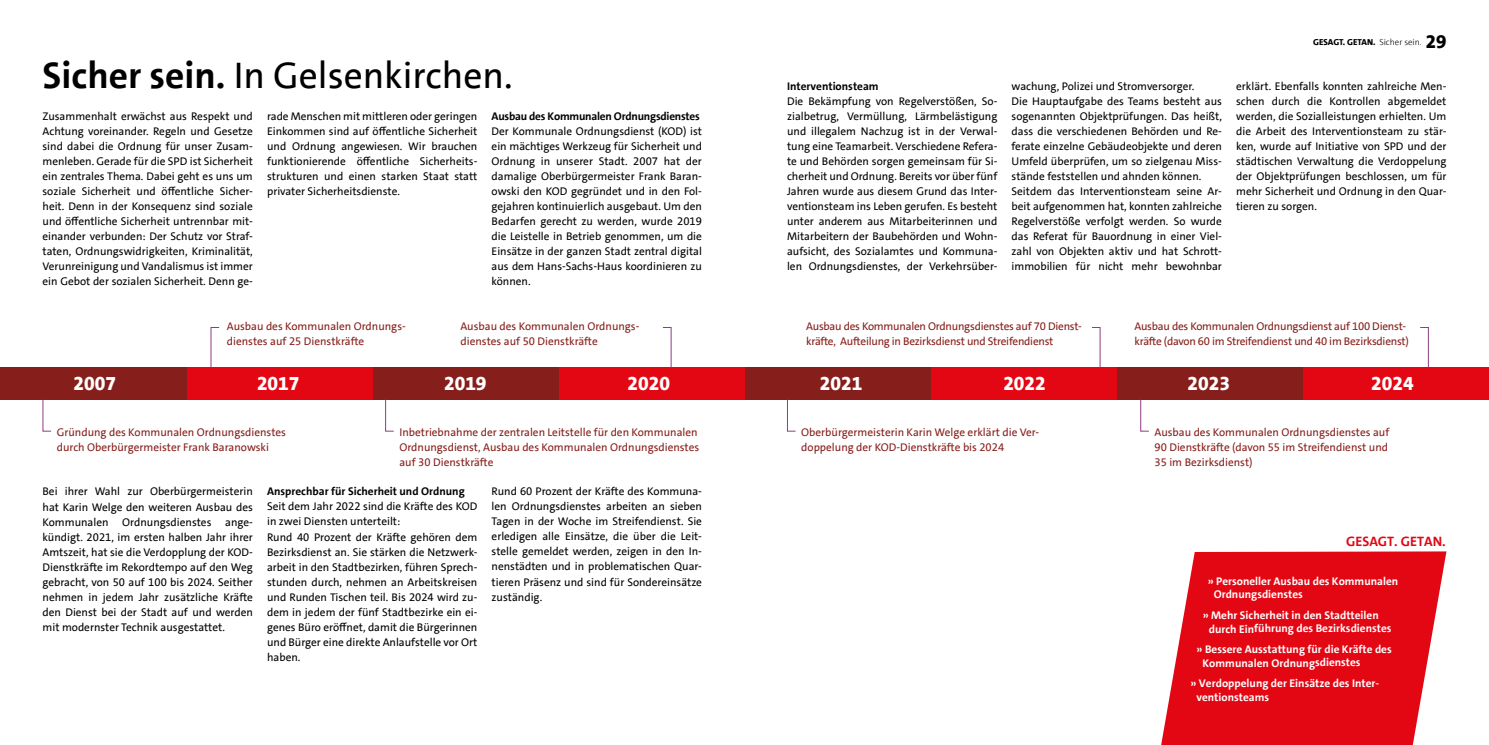
<style>
.page{position:relative;width:1489px;height:745px;background:#fff}
.page>*{position:absolute;margin:0;border:0;box-sizing:border-box;transform-origin:0 0}
.t1{font:37.5px "SPD The Sans";color:#000}
.t2{font:800 19.25px "SPD The Sans";color:#fff}
.t3{font:700 13.75px "SPD The Sans";letter-spacing:-.005em;color:#e30613}
.t4{font:11.25px/15px "SPD The Sans";color:#000;text-align:justify}
.t5{font:11.25px/15px "SPD The Sans";color:#861f1b}
.t6{font:700 11.25px/13.6px "SPD The Sans";letter-spacing:-.005em;color:#fff}
.t7{font:11.25px/15px "SPD The Sans";letter-spacing:-.02em;color:#861f1b}
.t8{font:700 11.25px "SPD The Sans";color:#000}
.t9{font:700 11.25px "SPD The Sans";letter-spacing:-.02em;color:#000}
.t10{font:800 8.75px "SPD The Sans";color:#000}
.s1{font-weight:700}
.s2{font-weight:300}
.s3{font-size:18.75px}
</style>
<div class="page">
<svg style="left:1161px;top:551px;width:285px;height:193px;background:#e6242f"></svg>
<div style="left:1302px;top:367px;width:186px;height:32px;background:#e30613"></div>
<div style="left:1116px;top:367px;width:186px;height:32px;background:#861f1b"></div>
<div style="left:930px;top:367px;width:186px;height:32px;background:#e30613"></div>
<div style="left:744px;top:367px;width:186px;height:32px;background:#861f1b"></div>
<div style="left:558px;top:367px;width:186px;height:32px;background:#e30613"></div>
<div style="left:372px;top:367px;width:186px;height:32px;background:#861f1b"></div>
<div style="left:186px;top:367px;width:186px;height:32px;background:#e30613"></div>
<div style="left:0;top:367px;width:186px;height:32px;background:#861f1b"></div>
<svg style="left:42px;top:399px;width:10px;height:32px"></svg>
<svg style="left:786px;top:399px;width:10px;height:32px"></svg>
<svg style="left:1139px;top:399px;width:10px;height:32px"></svg>
<svg style="left:385px;top:399px;width:9px;height:32px"></svg>
<svg style="left:210px;top:327px;width:10px;height:41px"></svg>
<svg style="left:1091px;top:327px;width:9px;height:41px"></svg>
<svg style="left:1420px;top:327px;width:8px;height:40px"></svg>
<svg style="left:663px;top:327px;width:9px;height:41px"></svg>
<h1 class="t1" style="left:43px;top:51px;width:471px"><span class="s1">Sicher sein.</span> In Gelsenkirchen.</h1>
<p class="t4" style="left:43px;top:109px;width:212px">Zusammenhalt erwächst aus Respekt und Achtung voreinander. Regeln und Gesetze sind dabei die Ordnung für unser Zusam&shy;menleben. Gerade für die SPD ist Sicherheit ein zentrales Thema. Dabei geht es uns um soziale Sicherheit und öffentliche Sicher&shy;heit. Denn in der Konsequenz sind soziale und öffentliche Sicherheit untrennbar mit&shy;einander verbunden: Der Schutz vor Straf&shy;taten, Ordnungswidrigkeiten, Kriminalität, Verunreinigung und Vandalismus ist immer ein Gebot der sozialen Sicherheit. Denn ge-</p>
<p class="t4" style="left:267px;top:109px;width:212px">rade Menschen mit mittleren oder geringen Einkommen sind auf öffentliche Sicherheit und Ordnung angewiesen. Wir brauchen funktionierende öffentliche Sicherheits&shy;strukturen und einen starken Staat statt privater Sicherheitsdienste.</p>
<p class="t9" style="left:491px;top:109px;width:210px">Ausbau des Kommunalen Ordnungsdienstes</p>
<p class="t4" style="left:491px;top:124px;width:212px">Der Kommunale Ordnungsdienst (KOD) ist ein mächtiges Werkzeug für Sicherheit und Ordnung in unserer Stadt. 2007 hat der damalige Oberbürgermeister Frank Baran&shy;owski den KOD gegründet und in den Fol&shy;gejahren kontinuierlich ausgebaut. Um den Bedarfen gerecht zu werden, wurde 2019 die Leistelle in Betrieb genommen, um die Einsätze in der ganzen Stadt zentral digital aus dem Hans-Sachs-Haus koordinieren zu können.</p>
<p class="t8" style="left:787px;top:79px;width:93px">Interventionsteam</p>
<p class="t4" style="left:787px;top:94px;width:212px">Die Bekämpfung von Regelverstößen, So&shy;zialbetrug, Vermüllung, Lärmbelästigung und illegalem Nachzug ist in der Verwal&shy;tung eine Teamarbeit. Verschiedene Refera&shy;te und Behörden sorgen gemeinsam für Si&shy;cherheit und Ordnung. Bereits vor über fünf Jahren wurde aus diesem Grund das Inter&shy;ventionsteam ins Leben gerufen. Es besteht unter anderem aus Mitarbeiterinnen und Mitarbeitern der Baubehörden und Wohn&shy;aufsicht, des Sozialamtes und Kommuna&shy;len Ordnungsdienstes, der Verkehrsüber-</p>
<p class="t10" style="left:1313px;top:36px;width:135px">GESAGT. GETAN. <span class="s2">Sicher sein.</span> <span class="s3">29</span></p>
<p class="t4" style="left:1011px;top:79px;width:212px;text-align:left">wachung, Polizei und Stromversorger.<br>Die Hauptaufgabe des Teams besteht aus sogenannten Objektprüfungen. Das heißt, dass die verschiedenen Behörden und Re&shy;ferate einzelne Gebäudeobjekte und deren Umfeld überprüfen, um so zielgenau Miss&shy;stände feststellen und ahnden können.<br>Seitdem das Interventionsteam seine Ar&shy;beit aufgenommen hat, konnten zahlreiche Regelverstöße verfolgt werden. So wurde das Referat für Bauordnung in einer Viel&shy;zahl von Objekten aktiv und hat Schrott&shy;immobilien für nicht mehr bewohnbar</p>
<p class="t4" style="left:1235px;top:78px;width:212px">erklärt. Ebenfalls konnten zahlreiche Men&shy;schen durch die Kontrollen abgemeldet werden, die Sozialleistungen erhielten. Um die Arbeit des Interventionsteam zu stär&shy;ken, wurde auf Initiative von SPD und der städtischen Verwaltung die Verdoppelung der Objektprüfungen beschlossen, um für mehr Sicherheit und Ordnung in den Quar&shy;tieren zu sorgen.</p>
<p class="t5" style="left:227px;top:319px;width:180px">Ausbau des Kommunalen Ordnungs&shy;dienstes auf 25 Dienstkräfte</p>
<p class="t7" style="left:806px;top:319px;width:277px">Ausbau des Kommunalen Ordnungsdienstes auf 70 Dienst&shy;kräfte, Aufteilung in Bezirksdienst und Streifendienst</p>
<p class="t7" style="left:1134px;top:319px;width:276px">Ausbau des Kommunalen Ordnungsdienst auf 100 Dienst&shy;kräfte (davon 60 im Streifendienst und 40 im Bezirksdienst)</p>
<p class="t5" style="left:460px;top:319px;width:180px">Ausbau des Kommunalen Ordnungs&shy;dienstes auf 50 Dienstkräfte</p>
<h2 class="t2" style="left:74px;top:371px;width:44px">2007</h2>
<h2 class="t2" style="left:257px;top:371px;width:44px">2017</h2>
<h2 class="t2" style="left:444px;top:371px;width:44px">2019</h2>
<h2 class="t2" style="left:627px;top:371px;width:44px">2020</h2>
<h2 class="t2" style="left:819px;top:371px;width:44px">2021</h2>
<h2 class="t2" style="left:1003px;top:371px;width:44px">2022</h2>
<h2 class="t2" style="left:1187px;top:371px;width:44px">2023</h2>
<h2 class="t2" style="left:1370px;top:371px;width:44px">2024</h2>
<p class="t5" style="left:57px;top:424px;width:231px">Gründung des Kommunalen Ordnungsdienstes durch Oberbürgermeister Frank Baranowski</p>
<p class="t5" style="left:801px;top:424px;width:239px">Oberbürgermeisterin Karin Welge erklärt die Ver&shy;doppelung der KOD-Dienstkräfte bis 2024</p>
<p class="t5" style="left:1154px;top:424px;width:236px;text-align:justify">Ausbau des Kommunalen Ordnungsdienstes auf 90 Dienstkräfte (davon 55 im Streifendienst und 35 im Bezirksdienst)</p>
<p class="t5" style="left:399px;top:424px;width:301px">Inbetriebnahme der zentralen Leitstelle für den Kommunalen<br>Ordnungsdienst, Ausbau des Kommunalen Ordnungsdienstes auf 30 Dienstkräfte</p>
<p class="t4" style="left:43px;top:484px;width:212px">Bei ihrer Wahl zur Oberbürgermeisterin hat Karin Welge den weiteren Ausbau des Kommunalen Ordnungsdienstes ange&shy;kündigt. 2021, im ersten halben Jahr ihrer Amtszeit, hat sie die Verdopplung der KOD-Dienstkräfte im Rekordtempo auf den Weg gebracht, von 50 auf 100 bis 2024. Seither nehmen in jedem Jahr zusätzliche Kräfte den Dienst bei der Stadt auf und werden mit modernster Technik ausgestattet.</p>
<p class="t8" style="left:267px;top:484px;width:199px">Ansprechbar für Sicherheit und Ordnung</p>
<p class="t4" style="left:267px;top:499px;width:212px;text-align:left">Seit dem Jahr 2022 sind die Kräfte des KOD in zwei Diensten unterteilt:<br>Rund 40 Prozent der Kräfte gehören dem Bezirksdienst an. Sie stärken die Netzwerk&shy;arbeit in den Stadtbezirken, führen Sprech&shy;stunden durch, nehmen an Arbeitskreisen und Runden Tischen teil. Bis 2024 wird zu&shy;dem in jedem der fünf Stadtbezirke ein ei&shy;genes Büro eröffnet, damit die Bürgerinnen und Bürger eine direkte Anlaufstelle vor Ort haben.</p>
<p class="t4" style="left:491px;top:484px;width:212px">Rund 60 Prozent der Kräfte des Kommuna&shy;len Ordnungsdienstes arbeiten an sieben Tagen in der Woche im Streifendienst. Sie erledigen alle Einsätze, die über die Leit&shy;stelle gemeldet werden, zeigen in den In&shy;nenstädten und in problematischen Quar&shy;tieren Präsenz und sind für Sondereinsätze zuständig.</p>
<p class="t3" style="left:1345px;top:532px;width:101px">GESAGT. GETAN.</p>
<p class="t6" style="left:1213px;top:574px;width:186px;text-indent:-6px">» Personeller Ausbau des Kommunalen<br>Ordnungsdienstes</p>
<p class="t6" style="left:1208px;top:608px;width:184px;text-indent:-6px">» Mehr Sicherheit in den Stadtteilen durch Einführung des Bezirksdienstes</p>
<p class="t6" style="left:1202px;top:642px;width:191px;text-indent:-6px">» Bessere Ausstattung für die Kräfte des<br>Kommunalen Ordnungsdienstes</p>
<p class="t6" style="left:1196px;top:676px;width:184px;text-indent:-6px">» Verdoppelung der Einsätze des Inter&shy;ventionsteams</p>
</div>
